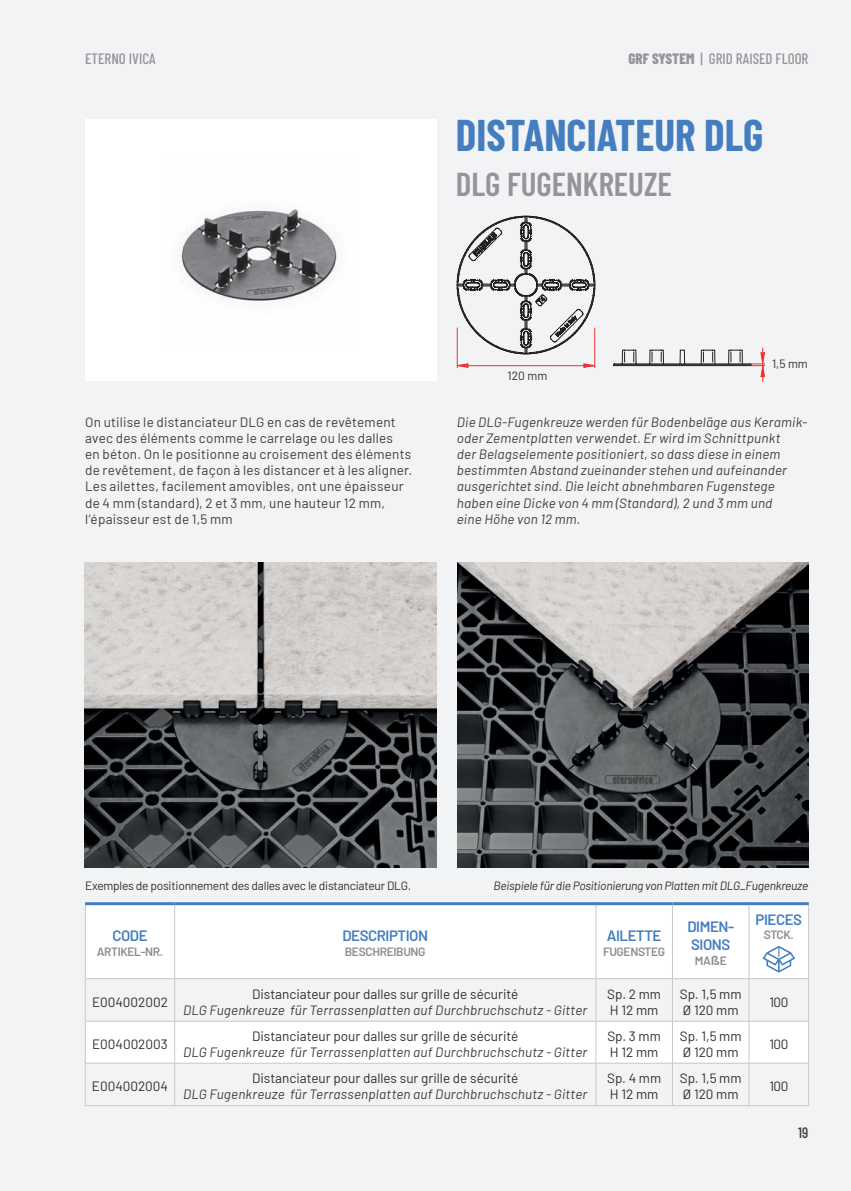
<style>
.page{position:relative;width:851px;height:1191px;background:#fff}
.page>*{position:absolute;margin:0;border:0;box-sizing:border-box;transform-origin:0 0}
.t1{font:700 43.35px "Barlow Condensed";color:#447ebf}
.t2{font:600 33px "Barlow Condensed";color:#939598}
.t3{font:600 15px/18px "Barlow";letter-spacing:-.03em;color:#447ebf}
.t4{font:500 15px "Barlow Condensed";color:#939598}
.t5{font:500 15px "Barlow Condensed";color:#3e3e3f}
.t6{font:italic 13.5px/16.2px "Barlow";letter-spacing:.015em;color:#3e3e3f}
.t7{font:13.5px/16.2px "Barlow";letter-spacing:.015em;color:#3e3e3f}
.t8{font:13.5px/16.2px "Barlow";color:#312f30}
.t9{font:12px "Barlow";letter-spacing:-.02em;color:#312f30}
.t10{font:italic 12px "Barlow";letter-spacing:-.02em;color:#312f30}
.t11{font:600 12px "Barlow";letter-spacing:-.03em;color:#8a8c8f}
.s1{font-weight:800}
.s2{font-family:"Poppins"}
</style>
<div class="page">
<div style="left:0;top:0;width:850px;height:1191px;background:#f2f3f4"></div>
<div style="left:86px;top:905px;width:722px;height:73px;background:#fff"></div>
<svg style="left:86px;top:979px;width:722px;height:126px"></svg>
<hr style="left:85px;top:905px;width:1px;height:73px;background:#c7c8ca">
<hr style="left:174px;top:905px;width:1px;height:73px;background:#c7c8ca">
<hr style="left:85px;top:1021px;width:1px;height:42px;background:#c7c8ca">
<hr style="left:174px;top:1021px;width:1px;height:42px;background:#c7c8ca">
<hr style="left:595px;top:1021px;width:1px;height:42px;background:#c7c8ca">
<hr style="left:672px;top:1021px;width:1px;height:42px;background:#c7c8ca">
<hr style="left:748px;top:1021px;width:1px;height:42px;background:#c7c8ca">
<hr style="left:808px;top:1021px;width:1px;height:42px;background:#c7c8ca">
<hr style="left:595px;top:905px;width:1px;height:73px;background:#c7c8ca">
<hr style="left:672px;top:905px;width:1px;height:73px;background:#c7c8ca">
<hr style="left:748px;top:905px;width:1px;height:73px;background:#c7c8ca">
<hr style="left:808px;top:905px;width:1px;height:73px;background:#c7c8ca">
<hr style="left:85px;top:978px;width:90px;height:1px;background:#c7c8ca">
<hr style="left:85px;top:978px;width:1px;height:43px;background:#c7c8ca">
<hr style="left:85px;top:1021px;width:90px;height:1px;background:#c7c8ca">
<hr style="left:175px;top:978px;width:420px;height:1px;background:#c7c8ca">
<hr style="left:174px;top:978px;width:1px;height:43px;background:#c7c8ca">
<hr style="left:175px;top:1021px;width:420px;height:1px;background:#c7c8ca">
<hr style="left:595px;top:978px;width:77px;height:1px;background:#c7c8ca">
<hr style="left:595px;top:978px;width:1px;height:43px;background:#c7c8ca">
<hr style="left:595px;top:1021px;width:77px;height:1px;background:#c7c8ca">
<hr style="left:672px;top:978px;width:77px;height:1px;background:#c7c8ca">
<hr style="left:672px;top:978px;width:1px;height:43px;background:#c7c8ca">
<hr style="left:672px;top:1021px;width:77px;height:1px;background:#c7c8ca">
<hr style="left:749px;top:978px;width:59px;height:1px;background:#c7c8ca">
<hr style="left:748px;top:978px;width:1px;height:43px;background:#c7c8ca">
<hr style="left:749px;top:1021px;width:59px;height:1px;background:#c7c8ca">
<hr style="left:808px;top:978px;width:1px;height:43px;background:#c7c8ca">
<hr style="left:85px;top:1063px;width:90px;height:1px;background:#c7c8ca">
<hr style="left:85px;top:1063px;width:1px;height:42px;background:#c7c8ca">
<hr style="left:85px;top:1105px;width:90px;height:1px;background:#c7c8ca">
<hr style="left:175px;top:1063px;width:420px;height:1px;background:#c7c8ca">
<hr style="left:174px;top:1063px;width:1px;height:42px;background:#c7c8ca">
<hr style="left:175px;top:1105px;width:420px;height:1px;background:#c7c8ca">
<hr style="left:595px;top:1063px;width:77px;height:1px;background:#c7c8ca">
<hr style="left:595px;top:1063px;width:1px;height:42px;background:#c7c8ca">
<hr style="left:595px;top:1105px;width:77px;height:1px;background:#c7c8ca">
<hr style="left:672px;top:1063px;width:77px;height:1px;background:#c7c8ca">
<hr style="left:672px;top:1063px;width:1px;height:42px;background:#c7c8ca">
<hr style="left:672px;top:1105px;width:77px;height:1px;background:#c7c8ca">
<hr style="left:749px;top:1063px;width:59px;height:1px;background:#c7c8ca">
<hr style="left:748px;top:1063px;width:1px;height:42px;background:#c7c8ca">
<hr style="left:749px;top:1105px;width:59px;height:1px;background:#c7c8ca">
<hr style="left:808px;top:1063px;width:1px;height:42px;background:#c7c8ca">
<hr style="left:85px;top:902px;width:90px;height:3px;background:#447ebf">
<hr style="left:175px;top:902px;width:420px;height:3px;background:#447ebf">
<hr style="left:595px;top:902px;width:77px;height:3px;background:#447ebf">
<hr style="left:672px;top:902px;width:77px;height:3px;background:#447ebf">
<hr style="left:749px;top:902px;width:59px;height:3px;background:#447ebf">
<svg style="left:762px;top:945px;width:33px;height:27px"></svg>
<div style="left:85px;top:119px;width:351px;height:261px;background:#fff"></div>
<img style="left:179px;top:209px;width:160px;height:92px">
<svg style="left:456px;top:216px;width:139px;height:138px"></svg>
<hr style="left:457px;top:328px;width:1px;height:40px;background:#ee3036">
<hr style="left:594px;top:328px;width:1px;height:40px;background:#ee3036">
<hr style="left:457px;top:365px;width:137px;height:1px;background:#ee3036">
<hr style="left:762px;top:348px;width:1px;height:33px;background:#ee3036">
<svg style="left:456px;top:363px;width:12px;height:5px"></svg>
<svg style="left:583px;top:363px;width:12px;height:5px"></svg>
<svg style="left:613px;top:350px;width:152px;height:27px"></svg>
<img style="left:85px;top:562px;width:351px;height:306px">
<img style="left:458px;top:562px;width:350px;height:306px">
<p class="t4" style="left:85px;top:48px;width:72px">ETERNO IVICA</p>
<p class="t4" style="left:628px;top:48px;width:181px"><span class="s1">GRF SYSTEM</span> | GRID RAISED FLOOR</p>
<h1 class="t1" style="left:456px;top:104px;width:309px">DISTANCIATEUR DLG</h1>
<h2 class="t2" style="left:456px;top:160px;width:217px">DLG FUGENKREUZE</h2>
<p class="t9" style="left:507px;top:366px;width:41px">120 mm</p>
<p class="t9" style="left:772px;top:355px;width:37px">1,5 mm</p>
<p class="t7" style="left:85px;top:412px;width:328px">On utilise le distanciateur DLG en cas de revêtement avec des éléments comme le carrelage ou les dalles<br>en béton. On le positionne au croisement des éléments de revêtement, de façon à les distancer et à les aligner.<br>Les ailettes, facilement amovibles, ont une épaisseur de 4 mm (standard), 2 et 3 mm, une hauteur 12 mm, l’épaisseur est de 1,5 mm</p>
<p class="t6" style="left:456px;top:412px;width:352px">Die DLG-Fugenkreuze werden für Bodenbeläge aus Keramik&shy;oder Zementplatten verwendet. Er wird im Schnittpunkt<br>der Belagselemente positioniert, so dass diese in einem bestimmten Abstand zueinander stehen und aufeinander ausgerichtet sind. Die leicht abnehmbaren Fugenstege haben eine Dicke von 4 mm (Standard), 2 und 3 mm und<br>eine Höhe von 12 mm.</p>
<p class="t9" style="left:85px;top:877px;width:327px">Exemples de positionnement des dalles avec le distanciateur DLG.</p>
<p class="t10" style="left:493px;top:877px;width:316px">Beispiele für die Positionierung von Platten mit DLG_Fugenkreuze</p>
<p class="t3" style="left:112px;top:926px;width:37px">CODE</p>
<p class="t11" style="left:97px;top:942px;width:68px">ARTIKEL-NR.</p>
<p class="t8" style="left:92px;top:992px;width:77px">E004002002</p>
<p class="t8" style="left:92px;top:1035px;width:77px">E004002003</p>
<p class="t8" style="left:92px;top:1077px;width:78px">E004002004</p>
<p class="t3" style="left:342px;top:926px;width:87px">DESCRIPTION</p>
<p class="t11" style="left:345px;top:942px;width:82px">BESCHREIBUNG</p>
<p class="t3" style="left:606px;top:926px;width:56px">AILETTE</p>
<p class="t11" style="left:603px;top:942px;width:64px">FUGENSTEG</p>
<p class="t3" style="left:687px;top:917px;width:48px">DIMEN-<br>SIONS</p>
<p class="t11" style="left:694px;top:951px;width:34px">MA<span class="s2">ß</span>E</p>
<p class="t3" style="left:755px;top:909px;width:48px">PIECES</p>
<p class="t11" style="left:763px;top:926px;width:32px">STCK.</p>
<p class="t8" style="left:252px;top:984px;width:268px">Distanciateur pour dalles sur grille de sécurité</p>
<p class="t6" style="left:183px;top:1000px;width:405px">DLG Fugenkreuze für Terrassenplatten auf Durchbruchschutz - Gitter</p>
<p class="t8" style="left:607px;top:984px;width:55px">Sp. 2 mm<br>H 12 mm</p>
<p class="t8" style="left:679px;top:984px;width:63px">Sp. 1,5 mm<br>Ø 120 mm</p>
<p class="t8" style="left:769px;top:992px;width:20px">100</p>
<p class="t8" style="left:252px;top:1026px;width:268px">Distanciateur pour dalles sur grille de sécurité</p>
<p class="t6" style="left:183px;top:1043px;width:405px">DLG Fugenkreuze für Terrassenplatten auf Durchbruchschutz - Gitter</p>
<p class="t8" style="left:607px;top:1026px;width:55px">Sp. 3 mm<br>H 12 mm</p>
<p class="t8" style="left:679px;top:1026px;width:63px">Sp. 1,5 mm<br>Ø 120 mm</p>
<p class="t8" style="left:769px;top:1035px;width:20px">100</p>
<p class="t8" style="left:252px;top:1069px;width:268px">Distanciateur pour dalles sur grille de sécurité</p>
<p class="t6" style="left:183px;top:1085px;width:405px">DLG Fugenkreuze für Terrassenplatten auf Durchbruchschutz - Gitter</p>
<p class="t8" style="left:607px;top:1069px;width:55px">Sp. 4 mm<br>H 12 mm</p>
<p class="t8" style="left:679px;top:1069px;width:63px">Sp. 1,5 mm<br>Ø 120 mm</p>
<p class="t8" style="left:769px;top:1077px;width:20px">100</p>
<p class="t5" style="left:798px;top:1121px;width:12px">19</p>
</div>
